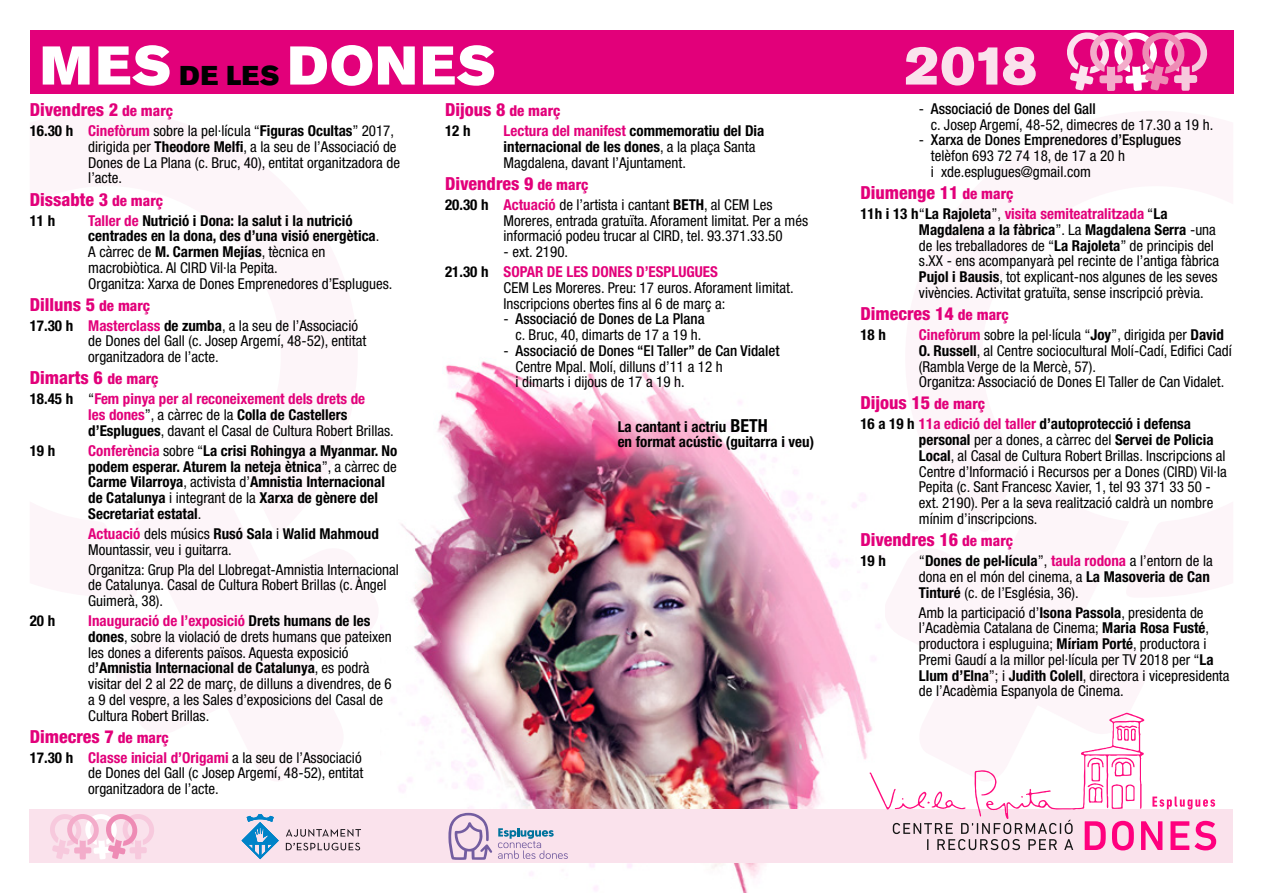
<style>
.page{position:relative;width:1263px;height:893px;background:#fff}
.page>*{position:absolute;margin:0;border:0;box-sizing:border-box;transform-origin:0 0}
.t1{font:54px "Akzidenz Grotesk BE Super";letter-spacing:.03em;color:#fff}
.t2{font:54px "Akzidenz Grotesk BE Super";color:#fae2ec}
.t3{font:800 condensed 18px "Helvetica Neue LT Std";color:#e2007a}
.t4{font:condensed 15px/15.8px "Helvetica Neue LT Std";color:#000}
.t5{font:700 condensed 15px/15.8px "Helvetica Neue LT Std";color:#000}
.t6{font:700 condensed 15px/20px "Helvetica Neue LT Std";color:#e2007a}
.s1{font-size:27px;color:#000}
.s2{font-size:15px}
.s3{font-weight:700}
.s4{font-weight:700;color:#e2007a}
.s5{color:#e2007a}
.s6{font-weight:400}
.s7{font-weight:500}
.s8{font-weight:400;color:#000}
.s9{color:#000}
.s10{font-size:18px}
</style>
<div class="page">
<img style="left:381px;top:361px;width:503px;height:532px">
<div style="left:30px;top:809px;width:1203px;height:54px;background:#fae2ec"></div>
<div style="left:30px;top:30px;width:1203px;height:64px;background:#e2007a"></div>
<svg style="left:286px;top:829px;width:75px;height:8px"></svg>
<svg style="left:286px;top:843px;width:74px;height:7px"></svg>
<svg style="left:242px;top:814px;width:37px;height:45px"></svg>
<svg style="left:869px;top:713px;width:347px;height:137px"></svg>
<svg style="left:1067px;top:32px;width:141px;height:59px"></svg>
<svg style="left:50px;top:814px;width:104px;height:45px"></svg>
<svg style="left:448px;top:813px;width:120px;height:47px"></svg>
<h1 class="t1" style="left:40px;top:34px;width:457px">MES <span class="s1">DE LES</span> DONES</h1>
<h1 class="t2" style="left:904px;top:34px;width:134px">2018</h1>
<p class="t3" style="left:30px;top:99px;width:145px">Divendres 2 <span class="s2">de març</span></p>
<p class="t4" style="left:88px;top:123px;width:313px;text-indent:-59px"><span class="s3">16.30 h</span> <span class="s4">Cinefòrum</span> sobre la pel·lícula “<span class="s3">Figuras Ocultas</span>” 2017, dirigida per <span class="s3">Theodore Melfi</span>, a la seu de l’Associació de Dones de La Plana (c. Bruc, 40), entitat organitzadora de l’acte.</p>
<p class="t3" style="left:30px;top:188px;width:135px">Dissabte 3 <span class="s2">de març</span></p>
<p class="t5" style="left:30px;top:212px;width:27px">11 h</p>
<p class="t4" style="left:88px;top:212px;width:306px"><span class="s4">Taller de</span> <span class="s3">Nutrició i Dona: la salut i la nutrició centrades en la dona, des d’una visió energètica</span>.<br>A càrrec de <span class="s3">M. Carmen Mejías</span>, tècnica en macrobiòtica. Al CIRD Vil·la Pepita.<br>Organitza: Xarxa de Dones Emprenedores d’Esplugues.</p>
<p class="t3" style="left:30px;top:293px;width:122px">Dilluns 5 <span class="s2">de març</span></p>
<p class="t4" style="left:88px;top:317px;width:280px;text-indent:-58px"><span class="s3">17.30 h</span> <span class="s4">Masterclass</span> <span class="s3">de zumba</span>, a la seu de l’Associació de Dones del Gall (c. Josep Argemí, 48-52), entitat organitzadora de l’acte.</p>
<p class="t3" style="left:30px;top:367px;width:130px">Dimarts 6 <span class="s2">de març</span></p>
<p class="t4" style="left:88px;top:391px;width:307px;text-indent:-58px"><span class="s3">18.45 h</span> “<span class="s4">Fem pinya per al reconeixement dels drets de<br>les dones</span>”, a càrrec de la <span class="s3">Colla de Castellers d’Esplugues</span>, davant el Casal de Cultura Robert Brillas.</p>
<p class="t5" style="left:30px;top:442px;width:27px">19 h</p>
<p class="t5" style="left:88px;top:442px;width:311px"><span class="s5">Conferència</span> <span class="s6">sobre “</span>La crisi Rohingya a Myanmar. No podem esperar. Aturem la neteja ètnica<span class="s6">”, a càrrec de </span>Carme Vilarroya<span class="s6">, activista d’</span>Amnistia Internacional de Catalunya <span class="s6">i integrant de la</span> Xarxa de gènere del Secretariat estatal<span class="s6">.</span></p>
<p class="t4" style="left:88px;top:525px;width:292px"><span class="s4">Actuació</span> dels músics <span class="s3">Rusó Sala</span> i <span class="s3">Walid Mahmoud<br></span>Mountassir, veu i guitarra.</p>
<p class="t4" style="left:88px;top:561px;width:312px">Organitza: Grup Pla del Llobregat-Amnistia Internacional de Catalunya. Casal de Cultura Robert Brillas (c. Àngel<br>Guimerà, 38).</p>
<p class="t5" style="left:30px;top:613px;width:27px">20 h</p>
<p class="t4" style="left:88px;top:613px;width:305px"><span class="s4">Inauguració de l’exposició</span> <span class="s3">Drets humans de les dones</span>, sobre la violació de drets humans que pateixen les dones a diferents països. Aquesta exposició d<span class="s3">’Amnistia Internacional de Catalunya</span>, es podrà visitar del 2 al 22 de març, de dilluns a divendres, de 6 a 9 del vespre, a les Sales d’exposicions del Casal de Cultura Robert Brillas.</p>
<p class="t3" style="left:30px;top:725px;width:140px">Dimecres 7 <span class="s2">de març</span></p>
<p class="t4" style="left:88px;top:749px;width:277px;text-indent:-59px"><span class="s3">17.30 h</span> <span class="s4">Classe inicial d’Origami</span> a la seu de l’Associació de Dones del Gall (c Josep Argemí, 48-52), entitat organitzadora de l’acte.</p>
<p class="t4" style="left:931px;top:101px;width:284px;text-indent:-12px">- <span class="s7">Associació de Dones del Gall<br></span>c. Josep Argemí, 48-52, dimecres de 17.30 a 19 h.</p>
<p class="t4" style="left:931px;top:132px;width:252px;text-indent:-12px">- <span class="s7">Xarxa de Dones Emprenedores d’Esplugues </span>telèfon 693 72 74 18, de 17 a 20 h<br>i xde.esplugues@gmail.com</p>
<p class="t3" style="left:860px;top:182px;width:154px">Diumenge 11 <span class="s2">de març</span></p>
<p class="t4" style="left:919px;top:206px;width:302px;text-indent:-58px"><span class="s3">11h i 13 h</span>“<span class="s3">La Rajoleta</span>”, <span class="s4">visita semiteatralitzada</span> “<span class="s3">La Magdalena a la fàbrica</span>”. La <span class="s3">Magdalena Serra</span> -una de les treballadores de “<span class="s3">La Rajoleta</span>” de principis del s.XX - ens acompanyarà pel recinte de l’antiga fàbrica <span class="s3">Pujol i Bausis</span>, tot explicant-nos algunes de les seves vivències. Activitat gratuïta, sense inscripció prèvia.</p>
<p class="t3" style="left:860px;top:302px;width:150px">Dimecres 14 <span class="s2">de març</span></p>
<p class="t5" style="left:860px;top:327px;width:27px">18 h</p>
<p class="t4" style="left:919px;top:327px;width:314px"><span class="s4">Cinefòrum</span> sobre la pel·lícula “<span class="s3">Joy</span>”, dirigida per <span class="s3">David O. Russell</span>, al Centre sociocultural Molí-Cadí, Edifici Cadí (Rambla Verge de la Mercè, 57).<br>Organitza: Associació de Dones El Taller de Can Vidalet.</p>
<p class="t3" style="left:860px;top:392px;width:126px">Dijous 15 <span class="s2">de març</span></p>
<p class="t4" style="left:919px;top:416px;width:309px;text-indent:-58px"><span class="s3">16 a 19 h</span> <span class="s4">11a edició del taller</span> <span class="s3">d’autoprotecció i defensa personal</span> per a dones, a càrrec del <span class="s3">Servei de Policia Local</span>, al Casal de Cultura Robert Brillas. Inscripcions al Centre d’Informació i Recursos per a Dones (CIRD) Vil·la Pepita (c. Sant Francesc Xavier, 1, tel 93 371 33 50 - ext. 2190). Per a la seva realització caldrà un nombre mínim d’inscripcions.</p>
<p class="t3" style="left:860px;top:528px;width:154px">Divendres 16 <span class="s2">de març</span></p>
<p class="t5" style="left:860px;top:553px;width:27px">19 h</p>
<p class="t4" style="left:919px;top:553px;width:295px">“<span class="s3">Dones de pel·lícula</span>”, <span class="s4">taula rodona</span> a l’entorn de la dona en el món del cinema, a <span class="s3">La Masoveria de Can<br>Tinturé</span> (c. de l’Església, 36).</p>
<p class="t4" style="left:919px;top:604px;width:312px">Amb la participació d’<span class="s3">Isona Passola</span>, presidenta de l’Acadèmia Catalana de Cinema; <span class="s3">Maria Rosa Fusté</span>, productora i espluguina; <span class="s3">Míriam Porté</span>, productora i Premi Gaudí a la millor pel·lícula per TV 2018 per “<span class="s3">La Llum d’Elna</span>”; i <span class="s3">Judith Colell</span>, directora i vicepresidenta de l’Acadèmia Espanyola de Cinema.</p>
<p class="t3" style="left:445px;top:99px;width:117px">Dijous 8 <span class="s2">de març</span></p>
<p class="t5" style="left:445px;top:123px;width:27px">12 h</p>
<p class="t4" style="left:504px;top:123px;width:262px"><span class="s4">Lectura del manifest</span> <span class="s3">commemoratiu del Dia internacional de les dones</span>, a la plaça Santa<br>Magdalena, davant l’Ajuntament.</p>
<p class="t3" style="left:445px;top:172px;width:145px">Divendres 9 <span class="s2">de març</span></p>
<p class="t4" style="left:504px;top:197px;width:306px;text-indent:-59px"><span class="s3">20.30 h</span> <span class="s4">Actuació</span> de l’artista i cantant <span class="s3">BETH</span>, al CEM Les<br>Moreres, entrada gratuïta. Aforament limitat. Per a més informació podeu trucar al CIRD, tel. 93.371.33.50</p>
<p class="t6" style="left:445px;top:241px;width:274px;text-indent:58px"><span class="s8">- ext. 2190.<br></span><span class="s9">21.30 h</span> SOPAR DE LES DONES D’ESPLUGUES</p>
<p class="t4" style="left:504px;top:279px;width:292px">CEM Les Moreres. Preu: 17 euros. Aforament limitat.<br>Inscripcions obertes fins al 6 de març a:</p>
<p class="t4" style="left:504px;top:311px;width:203px;text-align:center">- <span class="s7">Associació de Dones de La Plana </span>c. Bruc, 40, dimarts de 17 a 19 h.</p>
<p class="t4" style="left:516px;top:342px;width:266px;text-indent:-12px">- <span class="s7">Associació de Dones “El Taller” de Can Vidalet<br></span>Centre Mpal. Molí, dilluns d’11 a 12 h<br>i dimarts i dijous de 17 a 19 h.</p>
<p class="t5" style="left:618px;top:419px;width:198px;line-height:15px">La cantant i actriu <span class="s10">BETH<br></span>en format acústic (guitarra i veu)</p>
</div>
